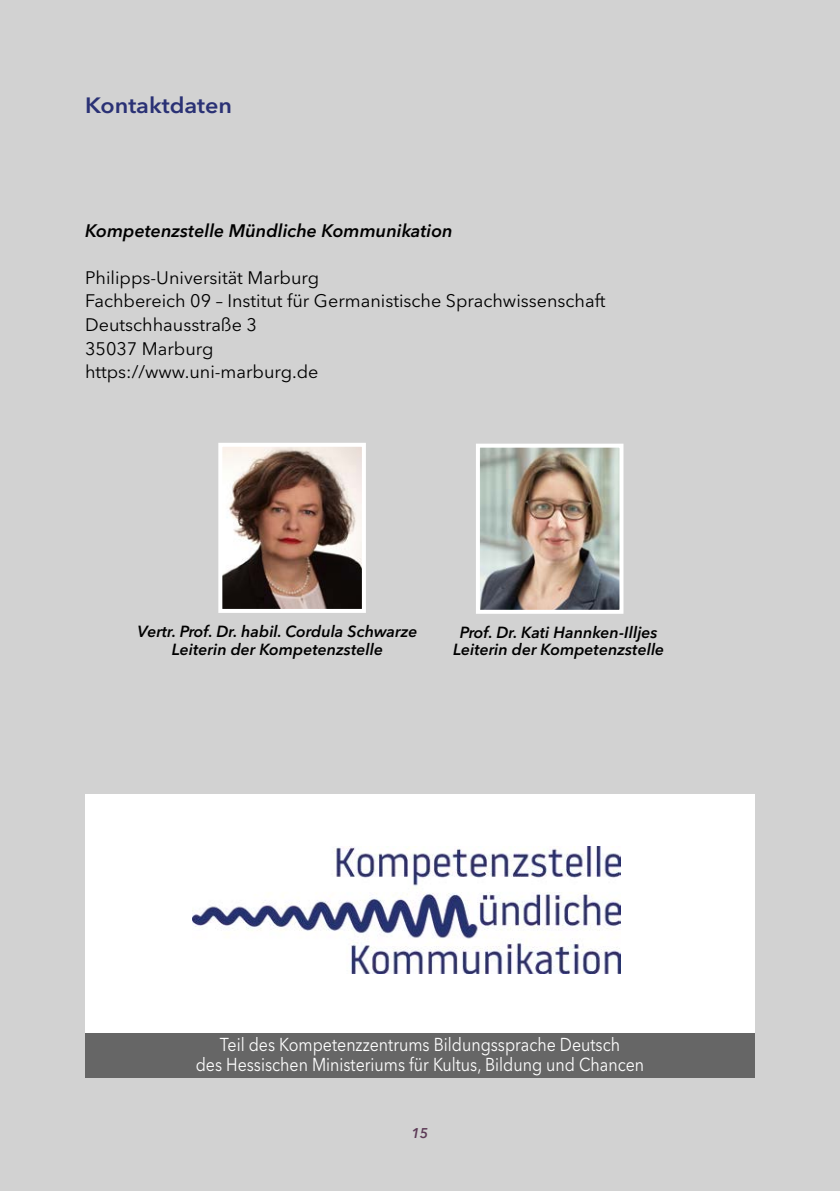
<style>
.page{position:relative;width:840px;height:1191px;background:#fff}
.page>*{position:absolute;margin:0;border:0;box-sizing:border-box;transform-origin:0 0}
.id1509{font:600 22px "Avenir Next LT Pro";color:#2a3175;scale:1.06 1}
.t1{font:18.6px/20px "Avenir Next LT Pro";color:#fff;text-align:center;scale:.86 1}
.id1485{font:18px "Avenir Next LT Pro";color:#000}
.id1478{font:italic 600 18px "Avenir Next LT Pro";color:#000}
.t2{font:italic 600 16px/17.6px "Avenir Next LT Pro";color:#000;text-align:center}
.t3{font:italic 600 14px "Avenir Next LT Pro";color:#71486a}
</style>
<div class="page">
<div style="left:0;top:0;width:839px;height:1191px;background:#d2d2d2"></div>
<img style="left:480px;top:448px;width:138px;height:161px">
<div style="left:475px;top:443px;width:148px;height:171px;border:4px solid #fff"></div>
<img style="left:223px;top:448px;width:138px;height:160px">
<div style="left:218px;top:443px;width:148px;height:170px;border:4px solid #fff"></div>
<div style="left:85px;top:794px;width:669px;height:283px;background:#fff"></div>
<img style="left:193px;top:846px;width:427px;height:128px">
<div style="left:85px;top:1032px;width:669px;height:45px;background:#666"></div>
<h3 class="id1509" style="left:85px;top:92px;width:140px">Kontaktdaten</h3>
<p class="id1478" style="left:85px;top:220px;width:369px">Kompetenzstelle Mündliche Kommunikation</p>
<p class="id1485" style="left:85px;top:266px;width:235px">Philipps-Universität Marburg</p>
<p class="id1485" style="left:85px;top:290px;width:521px">Fachbereich 09 – Institut für Germanistische Sprachwissenschaft</p>
<p class="id1485" style="left:85px;top:314px;width:173px">Deutschhausstraße 3</p>
<p class="id1485" style="left:85px;top:337px;width:130px">35037 Marburg</p>
<p class="id1485" style="left:85px;top:361px;width:235px">https://www.uni-marburg.de</p>
<p class="t2" style="left:138px;top:622px;width:281px">Vertr. Prof. Dr. habil. Cordula Schwarze<br>Leiterin der Kompetenzstelle</p>
<p class="t2" style="left:453px;top:623px;width:212px">Prof. Dr. Kati Hannken-Illjes<br>Leiterin der Kompetenzstelle</p>
<p class="t1" style="left:195px;top:1034px;width:523px">Teil des Kompetenzzentrums Bildungssprache Deutsch<br>des Hessischen Ministeriums für Kultus, Bildung und Chancen</p>
<p class="t3" style="left:411px;top:1124px;width:19px">15</p>
</div>
